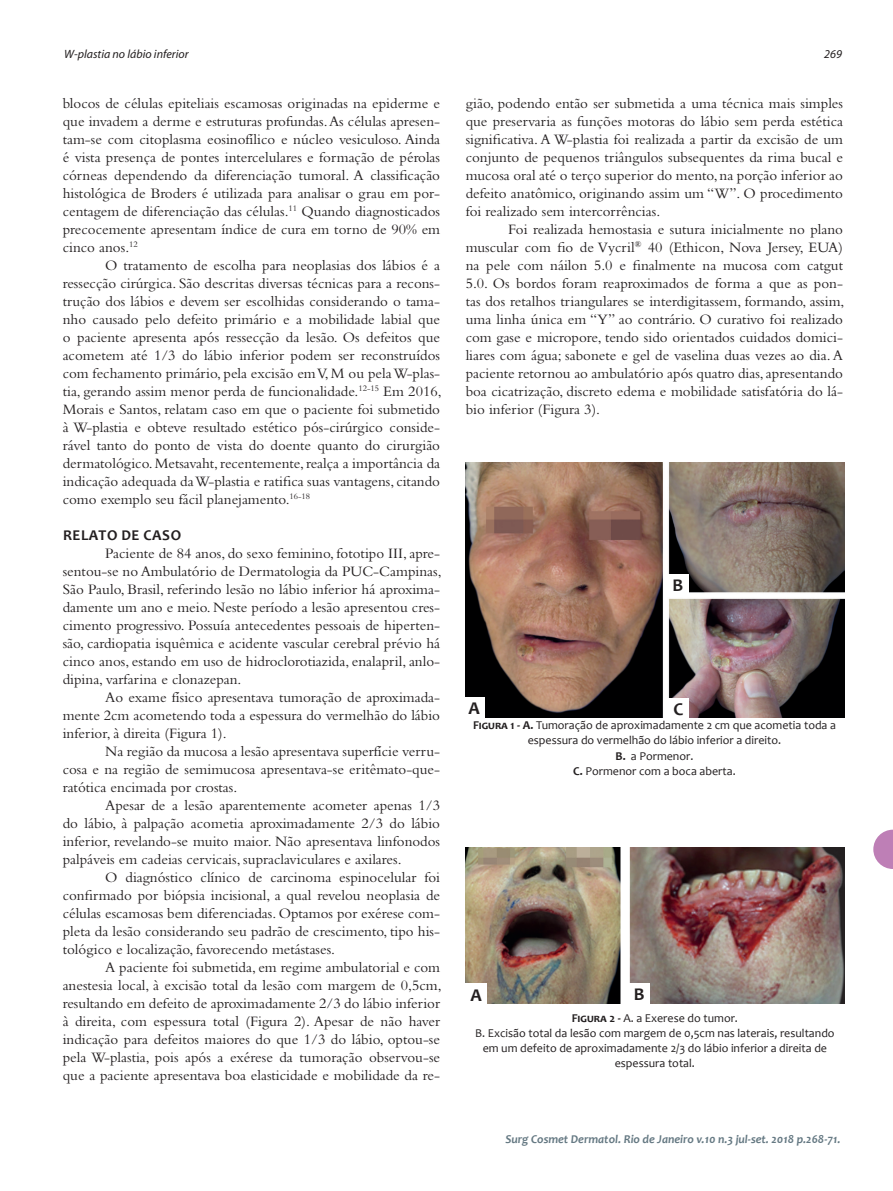
<style>
.page{position:relative;width:893px;height:1191px;background:#fff}
.page>*{position:absolute;margin:0;border:0;box-sizing:border-box;transform-origin:0 0}
.t1{font:700 18px "Candara";color:#231f20}
.Surgical-PT_-_2016{font:15px/18px "Bembo";color:#231f20;text-align:justify}
.Surgical-ING_-_2016{font:700 15px "Candara";letter-spacing:.04em;color:#231f20}
.t2{font:12px/15px "Candara";color:#231f20;text-align:center}
.t3{font:italic 700 12px "Candara";color:#647882}
.t4{font:italic 12px "Myriad";color:#231f20}
.s1{font-weight:700}
</style>
<div class="page">
<svg style="left:873px;top:829px;width:20px;height:40px"></svg>
<img style="left:466px;top:462px;width:378px;height:256px">
<img style="left:466px;top:848px;width:378px;height:156px">
<div style="left:464px;top:697px;width:21px;height:21px;background:#fff"></div>
<div style="left:466px;top:983px;width:21px;height:22px;background:#fff"></div>
<div style="left:629px;top:983px;width:21px;height:21px;background:#fff"></div>
<div style="left:667px;top:574px;width:21px;height:21px;background:#fff"></div>
<div style="left:668px;top:698px;width:21px;height:21px;background:#fff"></div>
<p class="t4" style="left:64px;top:48px;width:126px">W-plastia no lábio inferior</p>
<p class="t4" style="left:824px;top:48px;width:19px">269</p>
<p class="Surgical-PT_-_2016" style="left:63px;top:94px;width:379px">blocos de células epiteliais escamosas originadas na epiderme e que invadem a derme e estruturas profundas. As células apresen&shy;tam-se com citoplasma eosinofílico e núcleo vesiculoso. Ainda é vista presença de pontes intercelulares e formação de pérolas córneas dependendo da diferenciação tumoral. A classificação histológica de Broders é utilizada para analisar o grau em por&shy;centagem de diferenciação das células.<sup>11</sup> Quando diagnosticados precocemente apresentam índice de cura em torno de 90% em cinco anos.<sup>12</sup></p>
<p class="Surgical-PT_-_2016" style="left:63px;top:256px;width:380px;text-indent:43px">O tratamento de escolha para neoplasias dos lábios é a ressecção cirúrgica. São descritas diversas técnicas para a recons&shy;trução dos lábios e devem ser escolhidas considerando o tama&shy;nho causado pelo defeito primário e a mobilidade labial que o paciente apresenta após ressecção da lesão. Os defeitos que acometem até 1/3 do lábio inferior podem ser reconstruídos com fechamento primário, pela excisão em V, M ou pela W-plas&shy;tia, gerando assim menor perda de funcionalidade.<sup>12-15</sup> Em 2016, Morais e Santos, relatam caso em que o paciente foi submetido à W-plastia e obteve resultado estético pós-cirúrgico conside&shy;rável tanto do ponto de vista do doente quanto do cirurgião dermatológico.Metsavaht, recentemente, realça a importância da indicação adequada da W-plastia e ratifica suas vantagens, citando como exemplo seu fácil planejamento.<sup>16-18</sup></p>
<p class="Surgical-ING_-_2016" style="left:63px;top:526px;width:120px">RELATO DE CASO</p>
<p class="Surgical-PT_-_2016" style="left:63px;top:544px;width:380px;text-indent:43px">Paciente de 84 anos, do sexo feminino, fototipo III, apre&shy;sentou-se no Ambulatório de Dermatologia da PUC-Campinas, São Paulo, Brasil, referindo lesão no lábio inferior há aproxima&shy;damente um ano e meio. Neste período a lesão apresentou cres&shy;cimento progressivo. Possuía antecedentes pessoais de hiperten&shy;são, cardiopatia isquêmica e acidente vascular cerebral prévio há cinco anos, estando em uso de hidroclorotiazida, enalapril, anlo&shy;dipina, varfarina e clonazepan.</p>
<p class="Surgical-PT_-_2016" style="left:63px;top:688px;width:379px;text-indent:43px">Ao exame físico apresentava tumoração de aproximada&shy;mente 2cm acometendo toda a espessura do vermelhão do lábio inferior, à direita (Figura 1).</p>
<p class="Surgical-PT_-_2016" style="left:63px;top:742px;width:379px;text-indent:43px">Na região da mucosa a lesão apresentava superfície verru&shy;cosa e na região de semimucosa apresentava-se eritêmato-que&shy;ratótica encimada por crostas.</p>
<p class="Surgical-PT_-_2016" style="left:63px;top:796px;width:379px;text-indent:43px">Apesar de a lesão aparentemente acometer apenas 1/3 do lábio, à palpação acometia aproximadamente 2/3 do lábio inferior, revelando-se muito maior. Não apresentava linfonodos palpáveis em cadeias cervicais, supraclaviculares e axilares.</p>
<p class="Surgical-PT_-_2016" style="left:63px;top:868px;width:379px;text-indent:43px">O diagnóstico clínico de carcinoma espinocelular foi confirmado por biópsia incisional, a qual revelou neoplasia de células escamosas bem diferenciadas. Optamos por exérese com&shy;pleta da lesão considerando seu padrão de crescimento, tipo his&shy;tológico e localização, favorecendo metástases.</p>
<p class="Surgical-PT_-_2016" style="left:63px;top:958px;width:380px;text-indent:43px">A paciente foi submetida, em regime ambulatorial e com anestesia local, à excisão total da lesão com margem de 0,5cm, resultando em defeito de aproximadamente 2/3 do lábio inferior à direita, com espessura total (Figura 2). Apesar de não haver indicação para defeitos maiores do que 1/3 do lábio, optou-se pela W-plastia, pois após a exérese da tumoração observou-se que a paciente apresentava boa elasticidade e mobilidade da re-</p>
<p class="Surgical-PT_-_2016" style="left:466px;top:94px;width:379px">gião, podendo então ser submetida a uma técnica mais simples que preservaria as funções motoras do lábio sem perda estética significativa. A W-plastia foi realizada a partir da excisão de um conjunto de pequenos triângulos subsequentes da rima bucal e mucosa oral até o terço superior do mento, na porção inferior ao defeito anatômico, originando assim um “W”. O procedimento foi realizado sem intercorrências.</p>
<p class="Surgical-PT_-_2016" style="left:466px;top:220px;width:380px;text-indent:43px">Foi realizada hemostasia e sutura inicialmente no plano muscular com fio de Vycril<sup>®</sup> 40 (Ethicon, Nova Jersey, EUA) na pele com náilon 5.0 e finalmente na mucosa com catgut 5.0. Os bordos foram reaproximados de forma a que as pon&shy;tas dos retalhos triangulares se interdigitassem, formando, assim, uma linha única em “Y” ao contrário. O curativo foi realizado com gase e micropore, tendo sido orientados cuidados domici&shy;liares com água; sabonete e gel de vaselina duas vezes ao dia. A paciente retornou ao ambulatório após quatro dias, apresentando boa cicatrização, discreto edema e mobilidade satisfatória do lá&shy;bio inferior (Figura 3).</p>
<p class="t1" style="left:469px;top:697px;width:13px">A</p>
<p class="t1" style="left:672px;top:574px;width:12px">B</p>
<p class="t1" style="left:673px;top:698px;width:11px">C</p>
<p class="t2" style="left:473px;top:718px;width:365px"><span class="s1">Figura 1 - A.</span> Tumoração de aproximadamente 2 cm que acometia toda a espessura do vermelhão do lábio inferior a direito.</p>
<p class="t2" style="left:615px;top:748px;width:79px"><span class="s1">B.</span> a Pormenor.</p>
<p class="t2" style="left:573px;top:763px;width:164px"><span class="s1">C.</span> Pormenor com a boca aberta.</p>
<p class="t1" style="left:470px;top:983px;width:13px">A</p>
<p class="t1" style="left:634px;top:983px;width:12px">B</p>
<p class="t2" style="left:572px;top:1010px;width:168px"><span class="s1">Figura 2 -</span> A. a Exerese do tumor.</p>
<p class="t2" style="left:475px;top:1025px;width:361px">B. Excisão total da lesão com margem de 0,5cm nas laterais, resultando em um defeito de aproximadamente 2/3 do lábio inferior a direita de espessura total.</p>
<p class="t3" style="left:505px;top:1131px;width:336px">Surg Cosmet Dermatol. Rio de Janeiro v.10 n.3 jul-set. 2018 p.268-71.</p>
</div>
